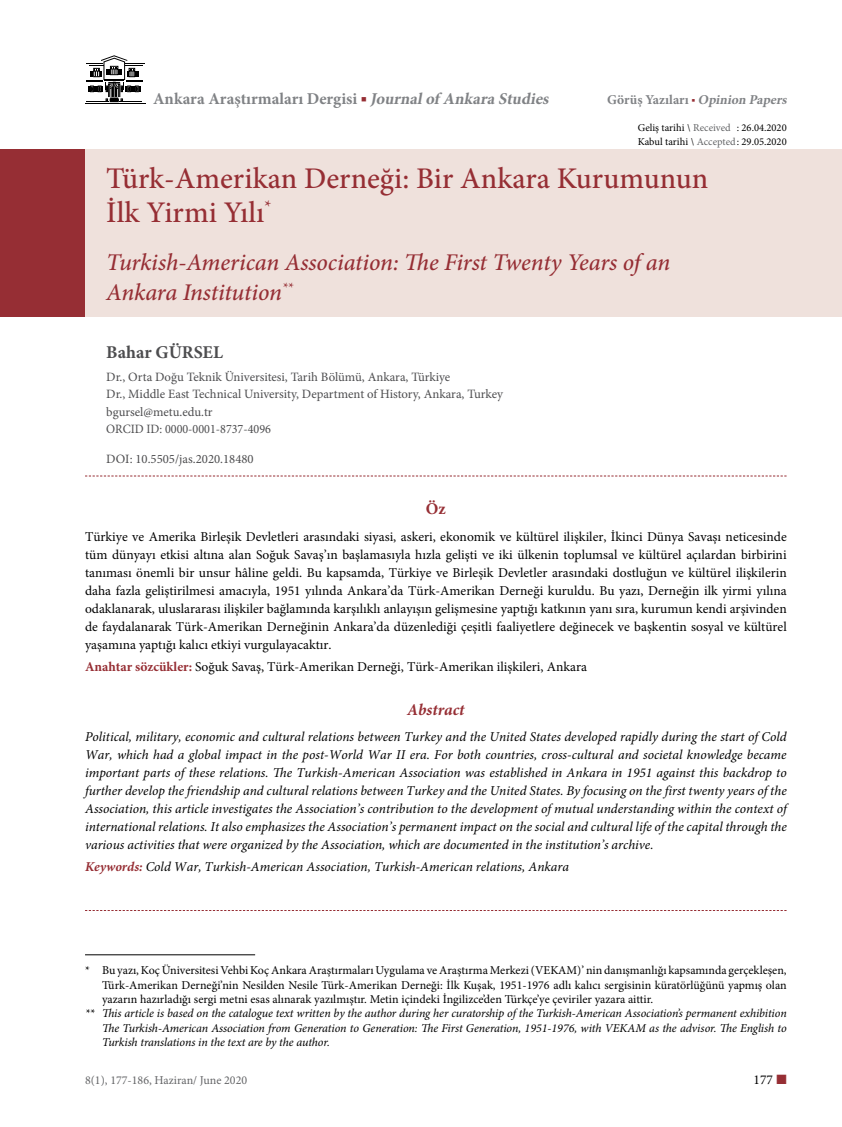
<style>
.page{position:relative;width:842px;height:1127px;background:#fff}
.page>*{position:absolute;margin:0;border:0;box-sizing:border-box;transform-origin:0 0}
.t1{font:500 30px/34.5px "Minion Pro";color:#962e34}
.t2{font:italic 500 24px/30px "Minion Pro";letter-spacing:-.01em;color:#962e34}
.t3{font:700 18px "Minion Pro";color:#4d4d4f}
.t4{font:700 16.5px "Minion Pro";color:#808285}
.t5{font:italic 700 16.5px "Minion Pro";color:#962e34}
.t6{font:700 16.5px "Minion Pro";color:#962e34}
.t7{font:italic 13.5px/18px "Minion Pro";color:#000;text-align:justify}
.t8{font:13.5px/18px "Minion Pro";color:#000;text-align:justify}
.t9{font:700 13.5px "Minion Pro";color:#808285}
.t10{font:12.75px/17.2px "Minion Pro";color:#4d4d4f}
.t11{font:12px/14.4px "Minion Pro";color:#000;text-align:justify}
.t12{font:italic 12px/14.4px "Minion Pro";letter-spacing:-.01em;color:#000;text-align:justify}
.t13{font:12px "Minion Pro";color:#636466}
.t14{font:10.5px/13.5px "Minion Pro";color:#000}
.s1{color:#962e34}
.s2{font-style:italic}
.s3{color:#636466}
.s4{font-weight:700;color:#962e34}
</style>
<div class="page">
<div style="left:0;top:149px;width:85px;height:168px;background:#962e34"></div>
<div style="left:85px;top:149px;width:757px;height:168px;background:#efe1dc"></div>
<hr style="left:85px;top:103px;width:60px;height:1px;background:#000">
<svg style="left:86px;top:55px;width:59px;height:48px"></svg>
<svg style="left:85px;top:910px;width:702px;height:1px"></svg>
<svg style="left:85px;top:476px;width:702px;height:1px"></svg>
<hr style="left:85px;top:954px;width:170px;height:1px;background:#000">
<p class="t4" style="left:153px;top:87px;width:401px">Ankara Araştırmaları Dergisi <span class="s1">■</span> <span class="s2">Journalof Ankara Studies</span></p>
<p class="t9" style="left:607px;top:90px;width:184px">Görüş Yazıları <span class="s1">■</span> <span class="s2">Opinion Papers</span></p>
<p class="t14" style="left:638px;top:121px;width:150px">Geliş tarihi <span class="s2">\</span> <span class="s3">Received</span> : 26.04.2020<br>Kabul tarihi <span class="s2">\</span> <span class="s3">Accepted</span>: 29.05.2020</p>
<h1 class="t1" style="left:106px;top:161px;width:604px">Türk-Amerikan Derneği: Bir Ankara Kurumunun<br>İlk Yirmi Yılı<sup>*</sup></h1>
<h2 class="t2" style="left:106px;top:247px;width:565px">Turkish-American Association: The First Twenty Years of an<br>Ankara Institution<sup>**</sup></h2>
<h3 class="t3" style="left:106px;top:339px;width:118px">Bahar GÜRSEL</h3>
<p class="t10" style="left:106px;top:368px;width:398px">Dr., Orta Doğu Teknik Üniversitesi, Tarih Bölümü, Ankara, Türkiye<br>Dr., Middle East Technical University, Department of History, Ankara, Turkey bgursel@metu.edu.tr<br>ORCID ID: 0000-0001-8737-4096</p>
<p class="t10" style="left:106px;top:451px;width:149px">DOI: 10.5505/jas.2020.18480</p>
<p class="t6" style="left:426px;top:497px;width:21px">Öz</p>
<p class="t8" style="left:85px;top:527px;width:703px">Türkiye ve Amerika Birleşik Devletleri arasındaki siyasi, askeri, ekonomik ve kültürel ilişkiler, İkinci Dünya Savaşı neticesinde tüm dünyayı etkisi altına alan Soğuk Savaş’ın başlamasıyla hızla gelişti ve iki ülkenin toplumsal ve kültürel açılardan birbirini tanıması önemli bir unsur hâline geldi. Bu kapsamda, Türkiye ve Birleşik Devletler arasındaki dostluğun ve kültürel ilişkilerin daha fazla geliştirilmesi amacıyla, 1951 yılında Ankara’da Türk-Amerikan Derneği kuruldu. Bu yazı, Derneğin ilk yirmi yılına odaklanarak, uluslararası ilişkiler bağlamında karşılıklı anlayışın gelişmesine yaptığı katkının yanı sıra, kurumun kendi arşivinden de faydalanarak Türk-Amerikan Derneğinin Ankara’da düzenlediği çeşitli faaliyetlere değinecek ve başkentin sosyal ve kültürel yaşamına yaptığı kalıcı etkiyi vurgulayacaktır.</p>
<p class="t8" style="left:85px;top:658px;width:503px"><span class="s4">Anahtar sözcükler:</span> Soğuk Savaş, Türk-Amerikan Derneği, Türk-Amerikan ilişkileri, Ankara</p>
<p class="t5" style="left:407px;top:697px;width:59px">Abstract</p>
<p class="t7" style="left:85px;top:728px;width:703px">Political, military, economic and cultural relations between Turkey and the United States developed rapidly during the start of Cold War, which had a global impact in the post-World War II era. For both countries, cross-cultural and societal knowledge became important parts of these relations. The Turkish-American Association was established in Ankara in 1951 against this backdrop to further develop the friendship and cultural relations between Turkey and the United States. By focusing on the first twenty years of the Association, this article investigates the Association’s contribution to the development of mutual understanding within the context of international relations. It also emphasizes the Association’s permanent impact on the social and cultural life of the capital through the various activities that were organized by the Association, which are documented in the institution’s archive.</p>
<p class="t7" style="left:85px;top:858px;width:486px"><span class="s4">Keywords:</span> Cold War, Turkish-American Association, Turkish-American relations, Ankara</p>
<p class="t11" style="left:102px;top:963px;width:686px;text-indent:-17px">* Bu yazı, Koç Üniversitesi Vehbi Koç Ankara Araştırmaları Uygulama ve Araştırma Merkezi (VEKAM)’ nin danışmanlığı kapsamında gerçekleşen, Türk-Amerikan Derneği’nin Nesilden Nesile Türk-Amerikan Derneği: İlk Kuşak, 1951-1976 adlı kalıcı sergisinin küratörlüğünü yapmış olan yazarın hazırladığı sergi metni esas alınarak yazılmıştır. Metin içindeki İngilizce’den Türkçe’ye çeviriler yazara aittir.</p>
<p class="t12" style="left:102px;top:1006px;width:686px;text-indent:-17px">** This article is based on the catalogue text written by the author during her curatorship of the Turkish-American Association’s permanent exhibition The Turkish-American Association from Generation to Generation: The First Generation, 1951-1976, with VEKAM as the advisor. The English to Turkish translations in the text are by the author.</p>
<p class="t13" style="left:85px;top:1072px;width:164px">8(1), 177-186, Haziran/ June 2020</p>
<p class="t8" style="left:753px;top:1071px;width:35px">177 <span class="s1">■</span></p>
</div>
